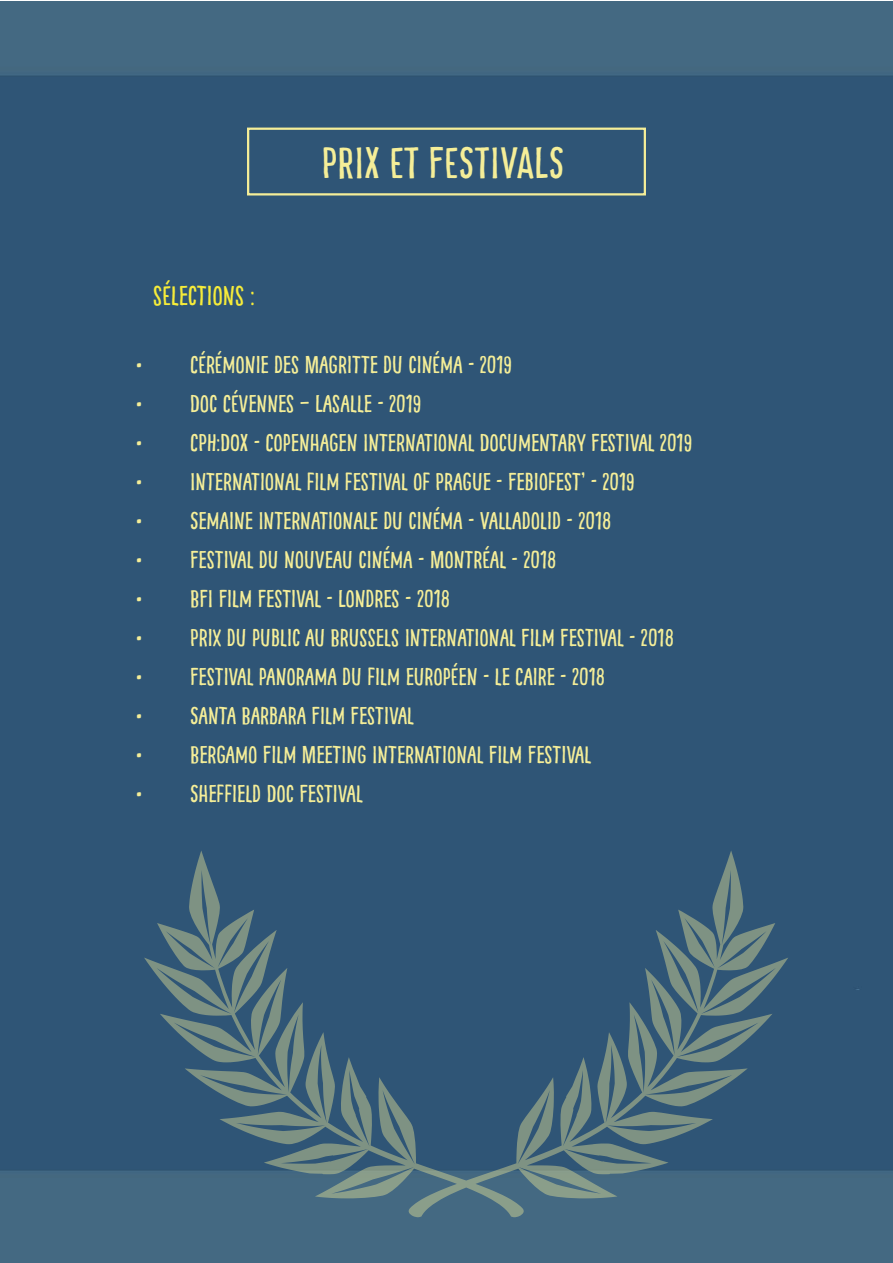
<style>
.page{position:relative;width:893px;height:1263px;background:#fff}
.page>*{position:absolute;margin:0;border:0;box-sizing:border-box;transform-origin:0 0}
.t1{font:43.5px "Pinto NO 01";letter-spacing:.01em;color:#f5ee98}
.t2{font:27px "Pinto NO 01";color:#f6ec3a}
.t3{font:24px "Pinto NO 01";color:#f5ee98}
</style>
<div class="page">
<img style="left:0;top:1px;width:892px;height:84px">
<div style="left:0;top:85px;width:892px;height:1178px;background:#2f5576"></div>
<div style="left:247px;top:128px;width:399px;height:67px;border:2px solid #f5ee98"></div>
<svg style="left:144px;top:850px;width:644px;height:367px;background:#41637a"></svg>
<p class="t2" style="left:153px;top:280px;width:103px">SÉLECTIONS :</p>
<h1 class="t1" style="left:322px;top:137px;width:244px">PRIX ET FESTIVALS</h1>
<p class="t3" style="left:136px;top:351px;width:378px">• CÉRÉMONIE DES MAGRITTE DU CINÉMA - 2019</p>
<p class="t3" style="left:136px;top:390px;width:287px">• DOC CÉVENNES – LASALLE - 2019</p>
<p class="t3" style="left:136px;top:429px;width:558px">• CPH:DOX - COPENHAGEN INTERNATIONAL DOCUMENTARY FESTIVAL 2019</p>
<p class="t3" style="left:136px;top:468px;width:500px">• INTERNATIONAL FILM FESTIVAL OF PRAGUE - FEBIOFEST’ - 2019</p>
<p class="t3" style="left:136px;top:507px;width:477px">• SEMAINE INTERNATIONALE DU CINÉMA - VALLADOLID - 2018</p>
<p class="t3" style="left:136px;top:546px;width:422px">• FESTIVAL DU NOUVEAU CINÉMA - MONTRÉAL - 2018</p>
<p class="t3" style="left:136px;top:585px;width:315px">• BFI FILM FESTIVAL - LONDRES - 2018</p>
<p class="t3" style="left:136px;top:624px;width:539px">• PRIX DU PUBLIC AU BRUSSELS INTERNATIONAL FILM FESTIVAL - 2018</p>
<p class="t3" style="left:136px;top:663px;width:470px">• FESTIVAL PANORAMA DU FILM EUROPÉEN - LE CAIRE - 2018</p>
<p class="t3" style="left:136px;top:702px;width:280px">• SANTA BARBARA FILM FESTIVAL</p>
<p class="t3" style="left:136px;top:741px;width:457px">• BERGAMO FILM MEETING INTERNATIONAL FILM FESTIVAL</p>
<p class="t3" style="left:136px;top:780px;width:229px">• SHEFFIELD DOC FESTIVAL</p>
</div>
